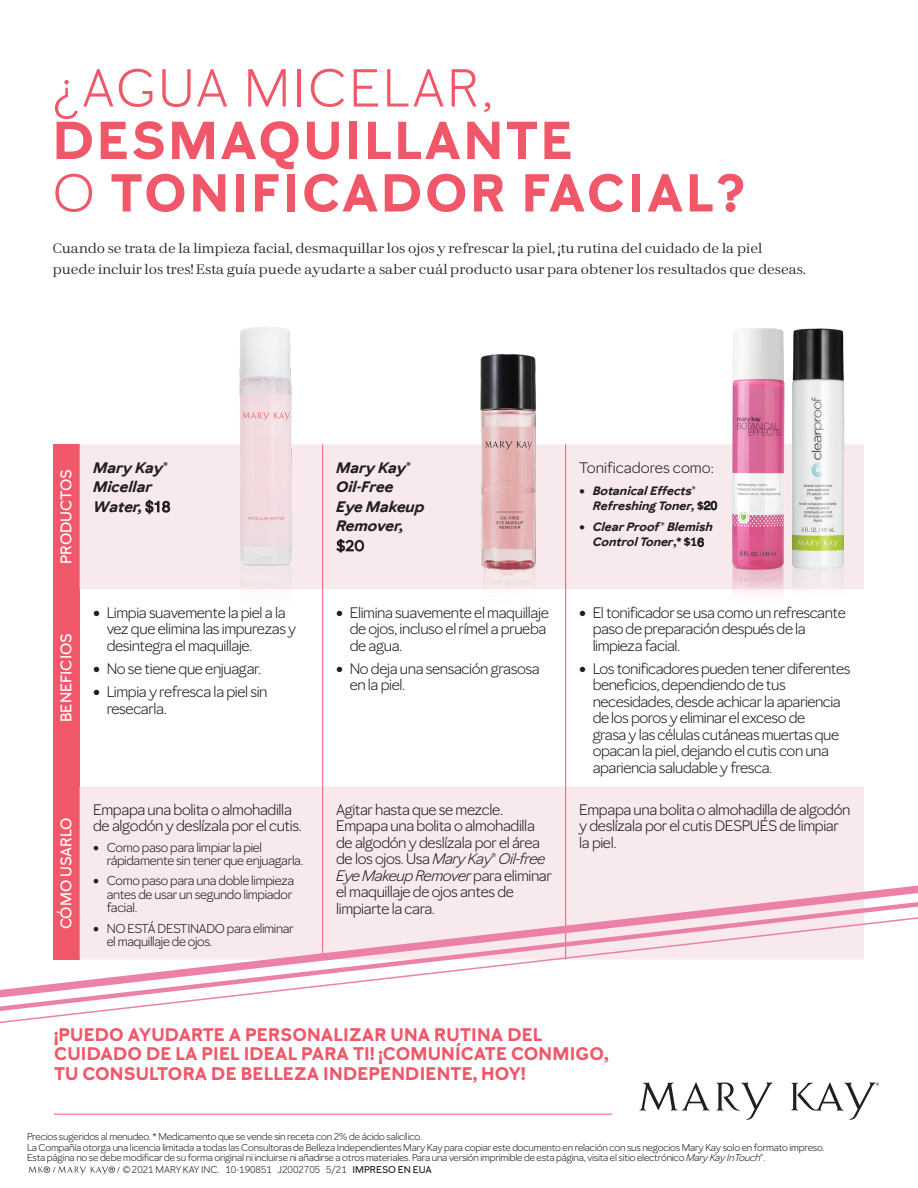
<style>
.page{position:relative;width:918px;height:1188px;background:#fff}
.page>*{position:absolute;margin:0;border:0;box-sizing:border-box;transform-origin:0 0}
.t1{font:700 52.5px/52.5px "Mary Kay Sans";letter-spacing:.05em;color:#f0586a}
.Intro_Header{font:700 18px/19.5px "Mary Kay Sans";letter-spacing:.01em;color:#f0586a}
.Cost{font:500 15.3px "Mary Kay Sans";color:#fff}
.Copy{font:15px/16.5px "Mary Kay Sans";letter-spacing:-.025em;color:#231f20}
.Copy-2{font:italic 700 15px/19.5px "Mary Kay Sans";color:#231f20}
.Copy-3{font:15px "Mary Kay Sans";color:#231f20}
.Price_Listing{font:13.5px/21px "Mary Kay Serif 000";color:#231f20}
.t2{font:12.75px/13.5px "Mary Kay Sans";letter-spacing:-.025em;color:#231f20}
.t3{font:italic 700 12px/15px "Mary Kay Sans";color:#231f20}
.Footnotes_7pt{font:9.75px "Mary Kay Sans";letter-spacing:-.02em;color:#231f20}
.Footnotes_7pt-2{font:9.75px "Mary Kay Sans";color:#231f20}
.s1{font-weight:400}
.s2{font-style:normal}
.s3{font-family:"Helvetica";font-weight:400;font-style:normal}
.s4{font-family:"Metropolis";font-weight:400;font-style:normal}
.s5{font-style:italic}
.s6{font-weight:500}
</style>
<div class="page">
<svg style="left:639px;top:1082px;width:71px;height:29px"></svg>
<svg style="left:716px;top:1082px;width:57px;height:38px"></svg>
<svg style="left:791px;top:1082px;width:88px;height:38px"></svg>
<hr style="left:54px;top:1114px;width:558px;height:1px;background:#f0586a">
<svg style="left:28px;top:1166px;width:92px;height:8px"></svg>
<div style="left:53px;top:444px;width:27px;height:516px;background:#f0586a"></div>
<svg style="left:80px;top:444px;width:784px;height:410px"></svg>
<hr style="left:322px;top:589px;width:1px;height:197px;background:#f0586a">
<hr style="left:565px;top:589px;width:1px;height:197px;background:#f0586a">
<hr style="left:322px;top:786px;width:1px;height:174px;background:#f0586a">
<hr style="left:565px;top:786px;width:1px;height:174px;background:#f0586a">
<svg style="left:79px;top:854px;width:839px;height:35px;background:#f8eaec"></svg>
<svg style="left:0;top:889px;width:918px;height:135px"></svg>
<img style="left:770px;top:328px;width:91px;height:293px">
<img style="left:677px;top:328px;width:137px;height:291px">
<img style="left:165px;top:326px;width:200px;height:281px">
<img style="left:398px;top:354px;width:226px;height:277px">
<p class="t1" style="left:53px;top:62px;width:694px"><span class="s1">¿AGUA MICELAR,<br></span>DESMAQUILLANTE<br><span class="s1">O</span> TONIFICADOR FACIAL?</p>
<p class="Price_Listing" style="left:53px;top:237px;width:755px">Cuando se trata de la limpieza facial, desmaquillar los ojos y refrescar la piel, ¡tu rutina del cuidado de la piel puede incluir los tres! Esta guía puede ayudarte a saber cuál producto usar para obtener los resultados que deseas.</p>
<p class="Cost" style="left:57px;top:564px;width:96px;rotate:-90deg">PRODUCTOS</p>
<p class="Cost" style="left:57px;top:722px;width:90px;rotate:-90deg">BENEFICIOS</p>
<p class="Cost" style="left:57px;top:929px;width:113px;rotate:-90deg">CÓMO USARLO</p>
<p class="Copy-2" style="left:93px;top:458px;width:79px">Mary Kay<span class="s2">®<br></span>Micellar<br>Water, <span class="s3">$18</span></p>
<p class="Copy-2" style="left:336px;top:458px;width:90px">Mary Kay<span class="s2">®<br></span>Oil-Free<br>Eye Makeup<br>Remover, <span class="s4">$20</span></p>
<p class="Copy-3" style="left:579px;top:458px;width:136px">Tonificadores como:</p>
<p class="t3" style="left:593px;top:483px;width:126px;text-indent:-14px">• Botanical Effects<span class="s2">®<br></span>Refreshing Toner, <span class="s2">$</span><span class="s3">20</span></p>
<p class="t3" style="left:579px;top:520px;width:135px;text-align:center">• Clear Proof<span class="s2">®</span> Blemish<br>Control Toner<span class="s2">,* $1</span><span class="s3">6</span></p>
<p class="Copy" style="left:107px;top:604px;width:191px;text-indent:-14px">• Limpia suavemente la piel a la vez que elimina las impurezas y desintegra el maquillaje.</p>
<p class="Copy" style="left:93px;top:660px;width:170px">• No se tiene que enjuagar.</p>
<p class="Copy" style="left:107px;top:683px;width:162px;text-indent:-14px">• Limpia y refresca la piel sin resecarla.</p>
<p class="Copy" style="left:93px;top:801px;width:210px">Empapa una bolita o almohadilla de algodón y deslízala por el cutis.</p>
<p class="t2" style="left:107px;top:840px;width:198px;text-indent:-14px">• Como paso para limpiar la piel rápidamente sin tener que enjuagarla.</p>
<p class="t2" style="left:107px;top:874px;width:189px;text-indent:-14px">• Como paso para una doble limpieza antes de usar un segundo limpiador facial.</p>
<p class="t2" style="left:107px;top:921px;width:189px;text-indent:-14px">• NO ESTÁ DESTINADO para eliminar el maquillaje de ojos.</p>
<p class="Copy" style="left:350px;top:604px;width:201px;text-indent:-14px">• Elimina suavemente el maquillaje de ojos, incluso el rímel a prueba de agua.</p>
<p class="Copy" style="left:350px;top:660px;width:191px;text-indent:-14px">• No deja una sensación grasosa en la piel.</p>
<p class="Copy" style="left:593px;top:604px;width:255px;text-indent:-14px">• El tonificador se usa como un refrescante paso de preparación después de la limpieza facial.</p>
<p class="Copy" style="left:593px;top:660px;width:259px;text-indent:-14px">• Los tonificadores pueden tener diferentes beneficios, dependiendo de tus necesidades, desde achicar la apariencia de los poros y eliminar el exceso de<br>grasa y las células cutáneas muertas que opacan la piel, dejando el cutis con una apariencia saludable y fresca.</p>
<p class="Copy" style="left:336px;top:801px;width:217px">Agitar hasta que se mezcle.<br>Empapa una bolita o almohadilla de algodón y deslízala por el área de los ojos. Usa <span class="s5">Mary Kay</span>® <span class="s5">Oil-free<br>Eye Makeup Remover</span> para eliminar el maquillaje de ojos antes de limpiarte la cara.</p>
<p class="Copy" style="left:579px;top:801px;width:273px">Empapa una bolita o almohadilla de algodón y deslízala por el cutis DESPUÉS de limpiar la piel.</p>
<p class="Intro_Header" style="left:54px;top:1025px;width:556px">¡PUEDO AYUDARTE A PERSONALIZAR UNA RUTINA DEL<br>CUIDADO DE LA PIEL IDEAL PARA TI! ¡COMUNÍCATE CONMIGO,<br>TU CONSULTORA DE BELLEZA INDEPENDIENTE, HOY!</p>
<p class="Footnotes_7pt" style="left:27px;top:1131px;width:397px">Precios sugeridos al menudeo. * Medicamento que se vende sin receta con 2% de ácido salicílico.</p>
<p class="Footnotes_7pt" style="left:27px;top:1141px;width:799px">La Compañía otorga una licencia limitada a todas las Consultoras de Belleza Independientes Mary Kay para copiar este documento en relación con sus negocios Mary Kay solo en formato impreso.</p>
<p class="Footnotes_7pt" style="left:27px;top:1152px;width:740px">Esta página no se debe modificar de su forma original ni incluirse ni añadirse a otros materiales. Para una versión imprimible de esta página, visita el sitio electrónico <span class="s5">Mary Kay InTouch</span>®.</p>
<p class="Footnotes_7pt-2" style="left:123px;top:1164px;width:310px">©2021 MARY KAY INC. 10-190851 J2002705 5/21 <span class="s6">IMPRESO EN EUA</span></p>
</div>
